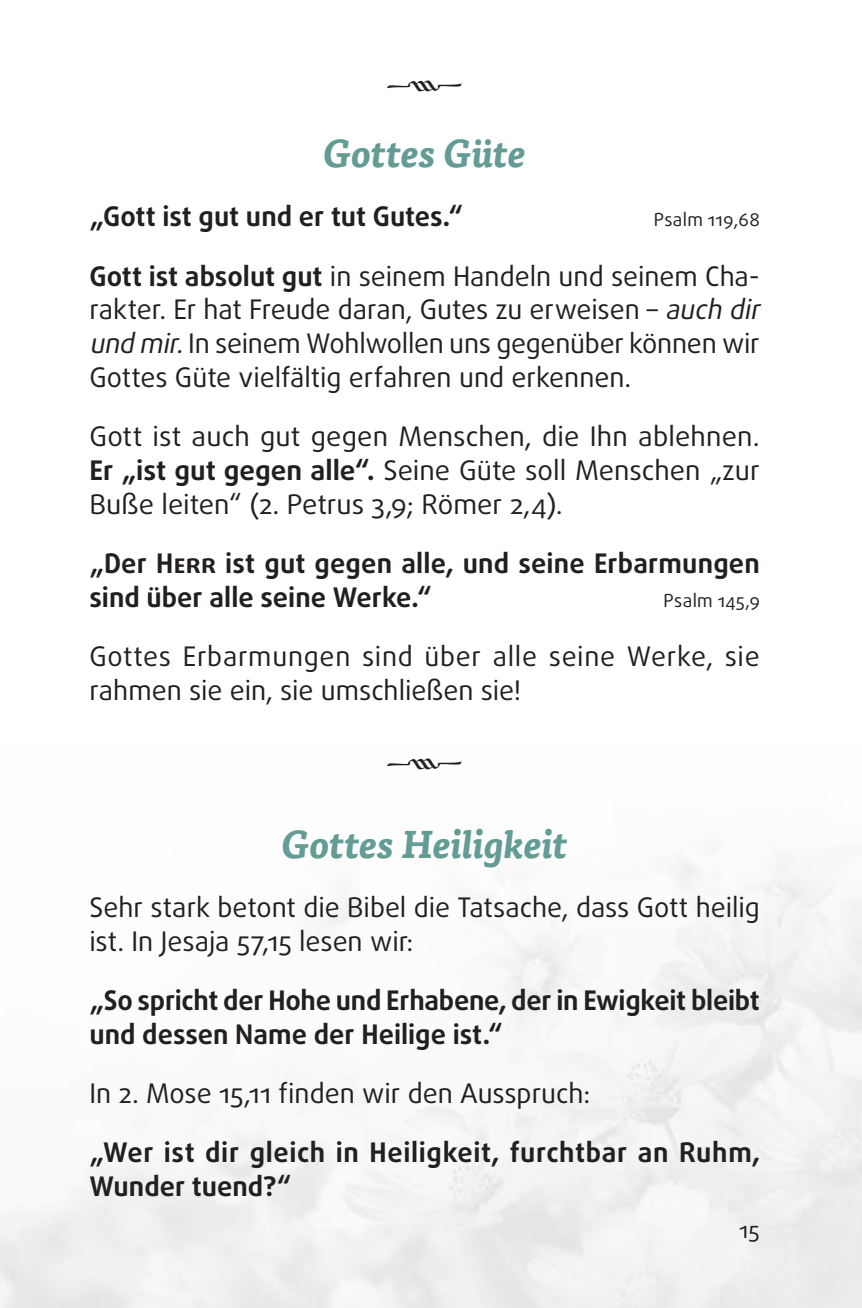
<style>
.page{position:relative;width:862px;height:1308px;background:#fff}
.page>*{position:absolute;margin:0;border:0;box-sizing:border-box;transform-origin:0 0}
.t1{font:italic 700 38.25px "Tisa Pro";color:#629c94}
.t2{font:27px/33.8px "Daxline Pro";color:#231f20}
.t3{font:700 27px/33.8px "Daxline Pro";color:#231f20}
.t4{font:700 27px/33.8px "Daxline Pro";letter-spacing:.02em;color:#231f20}
.t5{font:22.5px "Daxline Pro";color:#231f20}
.t6{font:18px "Daxline Pro";letter-spacing:.02em;color:#231f20}
.s1{font-weight:700}
.s2{font-style:italic}
</style>
<div class="page">
<h1 class="t1" style="left:323px;top:122px;width:204px">Gottes Güte</h1>
<p class="t3" style="left:89px;top:200px;width:375px">„Gott ist gut und er tut Gutes.“</p>
<p class="t6" style="left:653px;top:208px;width:107px">Psalm 119,68</p>
<p class="t2" style="left:89px;top:259px;width:678px"><span class="s1">Gott ist absolut gut</span> in seinem Handeln und seinem Cha&shy;rakter. Er hat Freude daran, Gutes zu erweisen – <span class="s2">auch dir und mir.</span>In seinem Wohlwollen uns gegenüber können wir Gottes Güte vielfältig erfahren und erkennen.</p>
<p class="t2" style="left:89px;top:420px;width:671px;text-align:justify">Gott ist auch gut gegen Menschen, die Ihn ablehnen.<br><span class="s1">Er „ist gut gegen alle“.</span> Seine Güte soll Menschen „zur Buße leiten“ (2. Petrus 3,9; Römer 2,4).</p>
<p class="t3" style="left:89px;top:546px;width:671px">„Der Herr ist gut gegen alle, und seine Erbarmungen sind über alle seine Werke.“</p>
<p class="t6" style="left:663px;top:588px;width:98px">Psalm 145,9</p>
<p class="t2" style="left:89px;top:639px;width:671px">Gottes Erbarmungen sind über alle seine Werke, sie rahmen sie ein, sie umschließen sie!</p>
<h1 class="t1" style="left:281px;top:813px;width:287px">Gottes Heiligkeit</h1>
<p class="t2" style="left:89px;top:890px;width:671px">Sehr stark betont die Bibel die Tatsache, dass Gott heilig ist. In Jesaja 57,15 lesen wir:</p>
<p class="t3" style="left:89px;top:983px;width:671px">„So spricht der Hohe und Erhabene, der in Ewigkeit bleibt und dessen Name der Heilige ist.“</p>
<p class="t2" style="left:89px;top:1076px;width:502px">In 2. Mose 15,11 finden wir den Ausspruch:</p>
<p class="t4" style="left:89px;top:1136px;width:671px">„Wer ist dir gleich in Heiligkeit, furchtbar an Ruhm,<br>Wunder tuend?“</p>
<p class="t5" style="left:738px;top:1214px;width:22px">15</p>
</div>
